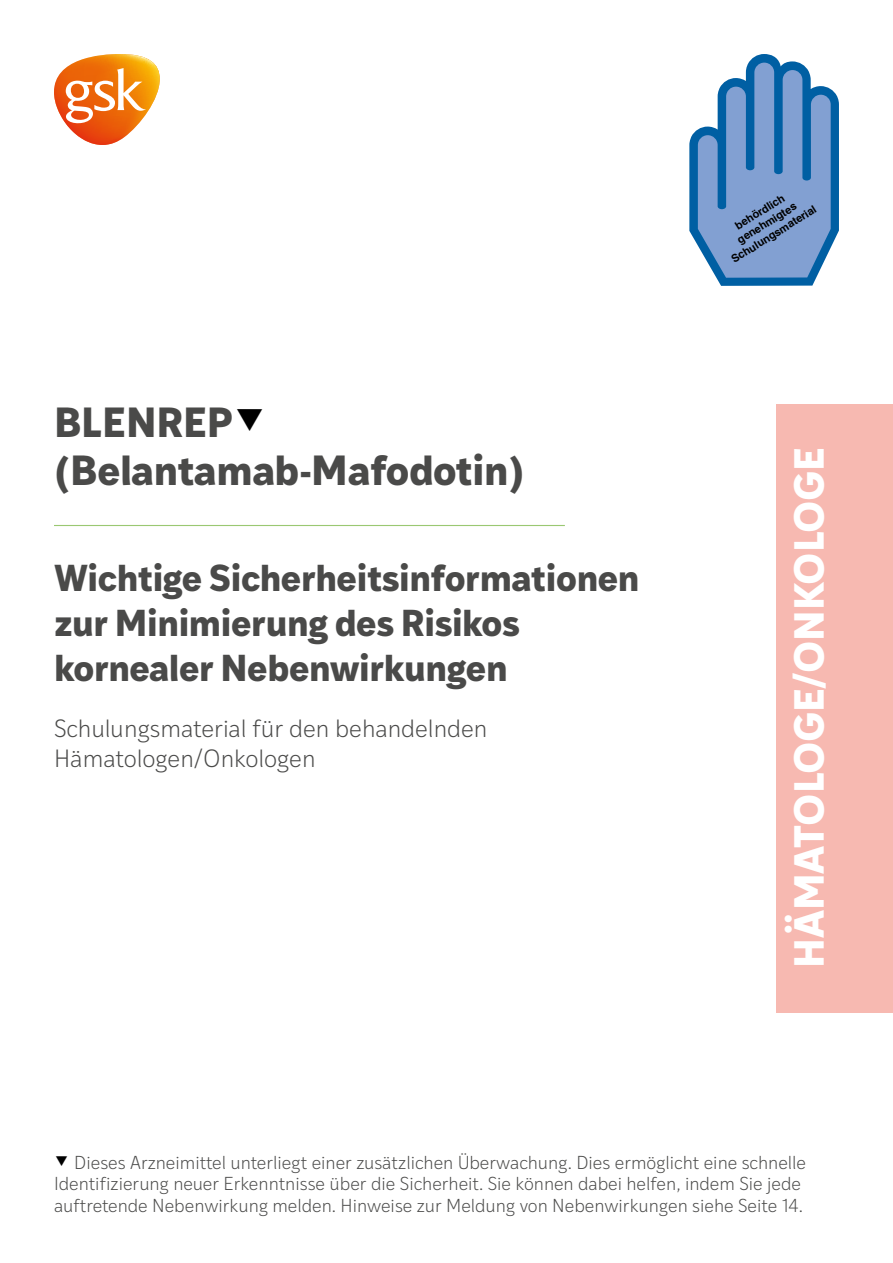
<style>
.page{position:relative;width:893px;height:1263px;background:#fff}
.page>*{position:absolute;margin:0;border:0;box-sizing:border-box;transform-origin:0 0}
.t1{font:700 40.5px/48.6px "Ivy Style Sans";letter-spacing:-.01em;color:#4a4a49}
.Text_Head{font:700 40.5px "Ivy Style Sans";color:#fff}
.t2{font:700 36px/45px "Ivy Style Sans";letter-spacing:-.01em;color:#4a4a49}
.t3{font:300 24px/30px "Ivy Style Sans";letter-spacing:-.01em;color:#4a4a49}
.t4{font:300 18px/21.6px "Ivy Style Sans";color:#4a4a49}
.Subhead{font:700 10.95px "Helvetica";color:#000}
.s1{color:#000}
</style>
<div class="page">
<hr style="left:54px;top:525px;width:511px;height:1px;background:#9ac872">
<svg style="left:54px;top:54px;width:106px;height:91px"></svg>
<svg style="left:689px;top:54px;width:150px;height:232px"></svg>
<div style="left:776px;top:404px;width:117px;height:608px;background:#f7b9b1"></div>
<p class="t1" style="left:54px;top:395px;width:472px">BLENREP<span class="s1">▼ </span>(Belantamab-Mafodotin)</p>
<p class="t2" style="left:54px;top:553px;width:587px">Wichtige Sicherheitsinformationen zur Minimierung des Risikos kornealer Nebenwirkungen</p>
<p class="t3" style="left:54px;top:712px;width:435px">Schulungsmaterial für den behandelnden<br>Hämatologen/Onkologen</p>
<p class="Subhead" style="left:731px;top:219px;width:58px;rotate:-32deg">behördlich</p>
<p class="Subhead" style="left:734px;top:233px;width:69px;rotate:-32deg">genehmigtes</p>
<p class="Subhead" style="left:728px;top:252px;width:100px;rotate:-32deg">Schulungsmaterial</p>
<p class="Text_Head" style="left:776px;top:968px;width:523px;rotate:-90deg">HÄMATOLOGE/ONKOLOGE</p>
<p class="t4" style="left:54px;top:1150px;width:754px"><sup>▼</sup> Dieses Arzneimittel unterliegt einer zusätzlichen Überwachung. Dies ermöglicht eine schnelle<br>Identifizierung neuer Erkenntnisse über die Sicherheit. Sie können dabei helfen, indem Sie jede auftretende Nebenwirkung melden. Hinweise zur Meldung von Nebenwirkungen siehe Seite 14.</p>
</div>
